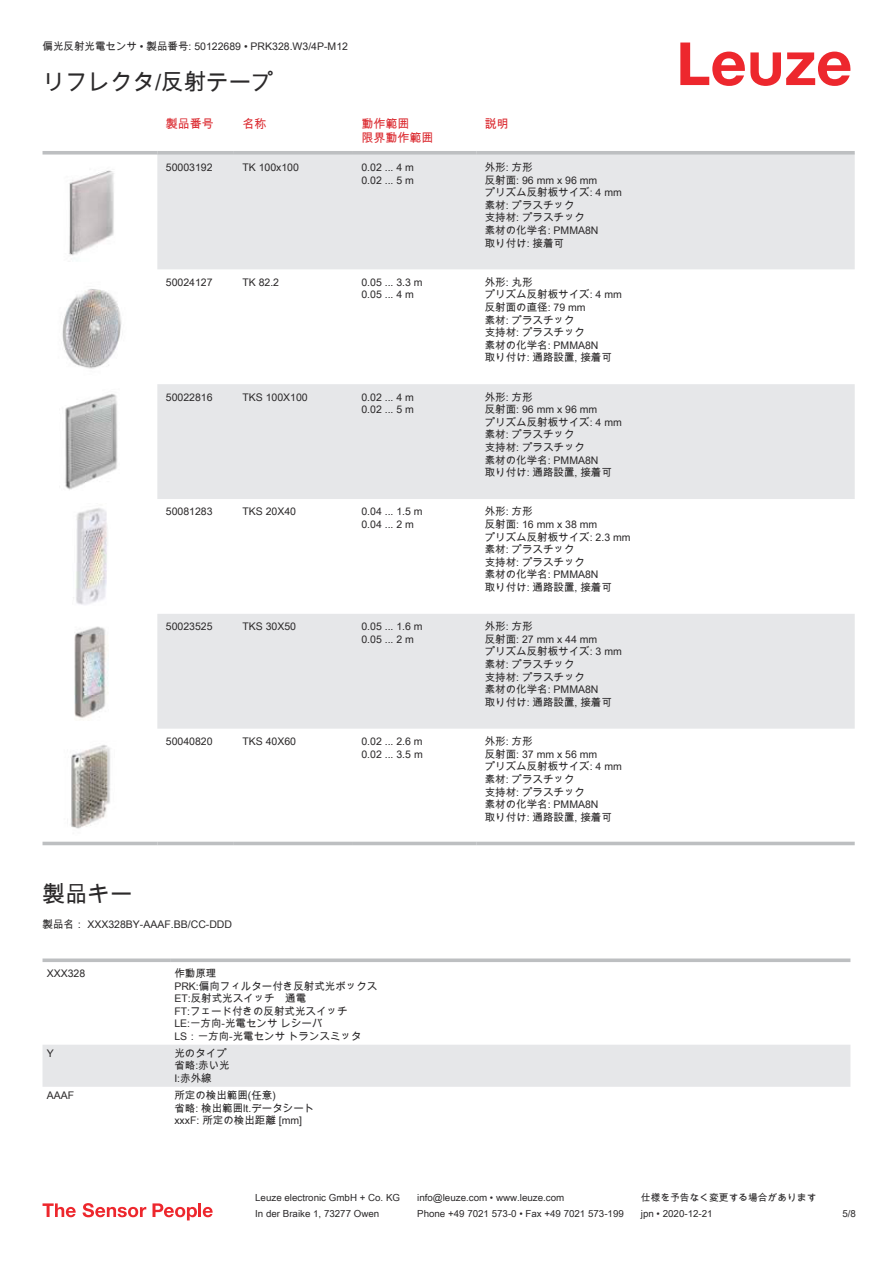
<style>
.page{position:relative;width:893px;height:1263px;background:#fff}
.page>*{position:absolute;margin:0;border:0;box-sizing:border-box;transform-origin:0 0}
.t1{font:22.5px "Arial Unicode MS";color:#2b292a}
.t2{font:12px/14.4px "Arial Unicode MS";color:#db2a30}
.t3{font:10.5px/12.6px "Arial Unicode MS";color:#2b292a}
.t4{font:9.75px "Arial Unicode MS";color:#2b292a}
</style>
<div class="page">
<svg style="left:680px;top:43px;width:170px;height:43px"></svg>
<svg style="left:157px;top:155px;width:698px;height:574px;fill:#e6e7e9"></svg>
<svg style="left:43px;top:151px;width:114px;height:4px"></svg>
<svg style="left:157px;top:151px;width:77px;height:4px"></svg>
<svg style="left:234px;top:151px;width:119px;height:4px"></svg>
<svg style="left:353px;top:151px;width:123px;height:4px"></svg>
<svg style="left:476px;top:151px;width:379px;height:4px;background:#c1c3c5"></svg>
<hr style="left:43px;top:842px;width:114px;height:3px;background:#bdbfc1">
<hr style="left:157px;top:842px;width:77px;height:3px;background:#bdbfc1">
<hr style="left:234px;top:842px;width:119px;height:3px;background:#bdbfc1">
<hr style="left:353px;top:842px;width:123px;height:3px;background:#bdbfc1">
<hr style="left:476px;top:842px;width:379px;height:3px;background:#bdbfc1">
<img style="left:69px;top:170px;width:45px;height:86px">
<img style="left:62px;top:289px;width:60px;height:80px">
<img style="left:65px;top:394px;width:53px;height:96px">
<img style="left:73px;top:508px;width:34px;height:97px">
<img style="left:74px;top:626px;width:34px;height:94px">
<img style="left:70px;top:745px;width:40px;height:84px">
<div style="left:43px;top:1045px;width:807px;height:42px;background:#e6e7e9"></div>
<svg style="left:43px;top:958px;width:127px;height:4px"></svg>
<svg style="left:170px;top:958px;width:680px;height:4px;background:#c5c7c8"></svg>
<svg style="left:43px;top:1203px;width:33px;height:14px"></svg>
<svg style="left:83px;top:1203px;width:63px;height:14px"></svg>
<svg style="left:153px;top:1203px;width:44px;height:17px"></svg>
<hr style="left:198px;top:1203px;width:3px;height:14px;background:#ed272d">
<svg style="left:203px;top:1207px;width:10px;height:10px"></svg>
<p class="t3" style="left:43px;top:40px;width:307px">偏光反射光電センサ • 製品番号: 50122689 • PRK328.W3/4P-M12</p>
<h1 class="t1" style="left:43px;top:66px;width:233px">リフレクタ/反射テープ</h1>
<p class="t2" style="left:166px;top:116px;width:49px">製品番号</p>
<p class="t2" style="left:242px;top:116px;width:25px">名称</p>
<p class="t2" style="left:361px;top:116px;width:74px">動作範囲<br>限界動作範囲</p>
<p class="t2" style="left:485px;top:116px;width:25px">説明</p>
<p class="t3" style="left:166px;top:161px;width:48px">50003192</p>
<p class="t3" style="left:242px;top:161px;width:58px">TK 100x100</p>
<p class="t3" style="left:361px;top:161px;width:54px">0.02 ... 4 m<br>0.02 ... 5 m</p>
<p class="t3" style="left:485px;top:161px;width:139px">外形: 方形<br>反射面: 96 mm x 96 mm<br>プリズム反射板サイズ: 4 mm素材: プラスチック<br>支持材: プラスチック<br>素材の化学名: PMMA8N<br>取り付け: 接着可</p>
<p class="t3" style="left:166px;top:276px;width:48px">50024127</p>
<p class="t3" style="left:242px;top:276px;width:38px">TK 82.2</p>
<p class="t3" style="left:361px;top:276px;width:63px">0.05 ... 3.3 m<br>0.05 ... 4 m</p>
<p class="t3" style="left:485px;top:276px;width:139px">外形: 丸形<br>プリズム反射板サイズ: 4 mm反射面の直径: 79 mm<br>素材: プラスチック<br>支持材: プラスチック<br>素材の化学名: PMMA8N<br>取り付け: 通路設置, 接着可</p>
<p class="t3" style="left:166px;top:390px;width:48px">50022816</p>
<p class="t3" style="left:242px;top:390px;width:67px">TKS 100X100</p>
<p class="t3" style="left:361px;top:390px;width:54px">0.02 ... 4 m<br>0.02 ... 5 m</p>
<p class="t3" style="left:485px;top:390px;width:139px">外形: 方形<br>反射面: 96 mm x 96 mm<br>プリズム反射板サイズ: 4 mm素材: プラスチック<br>支持材: プラスチック<br>素材の化学名: PMMA8N<br>取り付け: 通路設置, 接着可</p>
<p class="t3" style="left:166px;top:505px;width:48px">50081283</p>
<p class="t3" style="left:242px;top:505px;width:55px">TKS 20X40</p>
<p class="t3" style="left:361px;top:505px;width:63px">0.04 ... 1.5 m<br>0.04 ... 2 m</p>
<p class="t3" style="left:485px;top:505px;width:147px">外形: 方形<br>反射面: 16 mm x 38 mm<br>プリズム反射板サイズ: 2.3 mm素材: プラスチック<br>支持材: プラスチック<br>素材の化学名: PMMA8N<br>取り付け: 通路設置, 接着可</p>
<p class="t3" style="left:166px;top:620px;width:48px">50023525</p>
<p class="t3" style="left:242px;top:620px;width:55px">TKS 30X50</p>
<p class="t3" style="left:361px;top:620px;width:63px">0.05 ... 1.6 m<br>0.05 ... 2 m</p>
<p class="t3" style="left:485px;top:620px;width:139px">外形: 方形<br>反射面: 27 mm x 44 mm<br>プリズム反射板サイズ: 3 mm素材: プラスチック<br>支持材: プラスチック<br>素材の化学名: PMMA8N<br>取り付け: 通路設置, 接着可</p>
<p class="t3" style="left:166px;top:735px;width:48px">50040820</p>
<p class="t3" style="left:242px;top:735px;width:55px">TKS 40X60</p>
<p class="t3" style="left:361px;top:735px;width:63px">0.02 ... 2.6 m<br>0.02 ... 3.5 m</p>
<p class="t3" style="left:485px;top:735px;width:139px">外形: 方形<br>反射面: 37 mm x 56 mm<br>プリズム反射板サイズ: 4 mm素材: プラスチック<br>支持材: プラスチック<br>素材の化学名: PMMA8N<br>取り付け: 通路設置, 接着可</p>
<h1 class="t1" style="left:43px;top:877px;width:91px">製品キー</h1>
<p class="t3" style="left:43px;top:917px;width:191px">製品名： XXX328BY-AAAF.BB/CC-DDD</p>
<p class="t3" style="left:47px;top:967px;width:40px">XXX328</p>
<p class="t3" style="left:174px;top:967px;width:205px">作動原理<br>PRK:偏向フィルター付き反射式光ボックス<br>ET:反射式光スイッチ　通電<br>FT:フェード付きの反射式光スイッチ<br>LE:一方向-光電センサ レシーバ<br>LS：一方向-光電センサ トランスミッタ</p>
<p class="t3" style="left:47px;top:1048px;width:9px">Y</p>
<p class="t3" style="left:174px;top:1047px;width:57px">光のタイプ省略:赤い光<br>I:赤外線</p>
<p class="t3" style="left:47px;top:1089px;width:29px">AAAF</p>
<p class="t3" style="left:174px;top:1089px;width:142px">所定の検出範囲(任意)<br>省略: 検出範囲lt.データシートxxxF: 所定の検出距離 [mm]</p>
<p class="t4" style="left:255px;top:1191px;width:146px">Leuze electronic GmbH + Co. KG</p>
<p class="t4" style="left:417px;top:1191px;width:149px">info@leuze.com • www.leuze.com</p>
<p class="t4" style="left:641px;top:1191px;width:177px">仕様を予告なく変更する場合があります</p>
<p class="t4" style="left:255px;top:1206px;width:126px">In der Braike 1, 73277 Owen</p>
<p class="t4" style="left:417px;top:1206px;width:208px">Phone +49 7021 573-0 • Fax +49 7021 573-199</p>
<p class="t4" style="left:641px;top:1206px;width:73px">jpn • 2020-12-21</p>
<p class="t4" style="left:842px;top:1206px;width:15px">5 /8</p>
</div>
